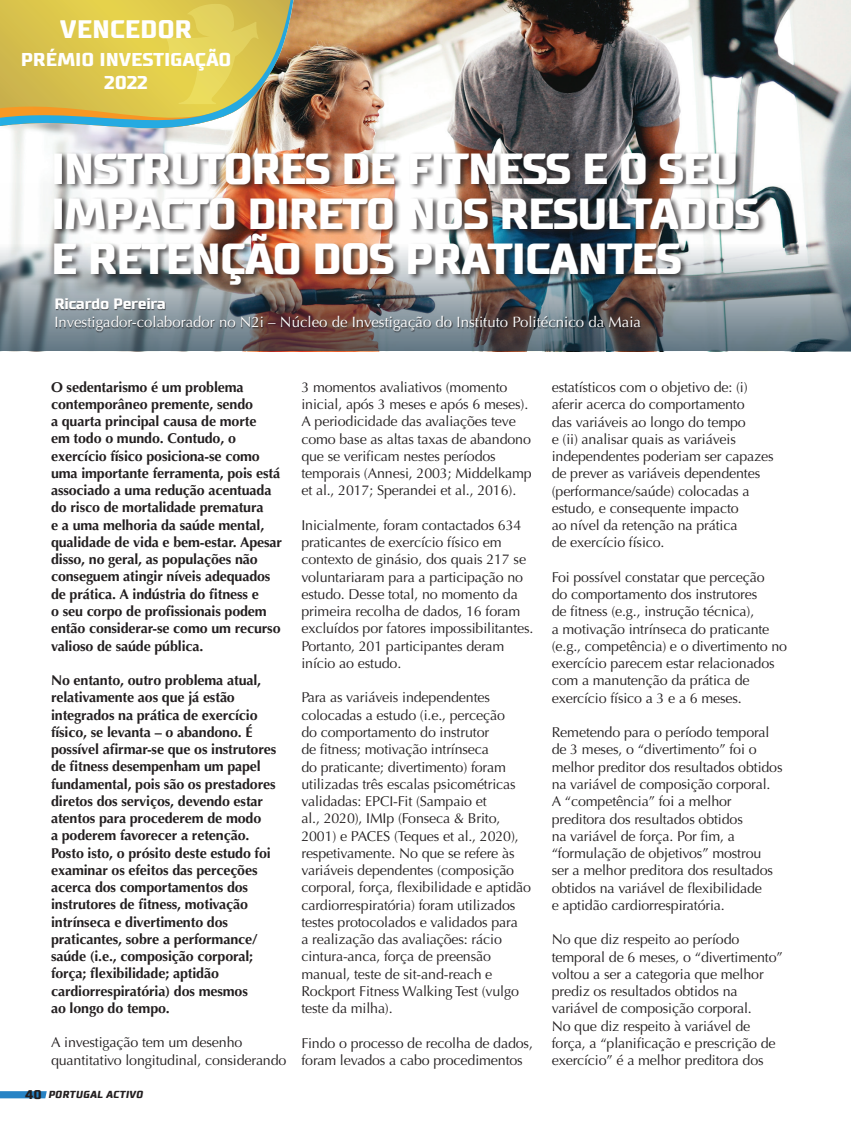
<style>
.page{position:relative;width:851px;height:1127px;background:#fff}
.page>*{position:absolute;margin:0;border:0;box-sizing:border-box;transform-origin:0 0}
.t1{font:700 43.5px/45px "Supermolot";letter-spacing:-.04em;color:#fff}
.t2{font:700 25.35px "Supermolot";letter-spacing:-.01em;color:#fff}
.t3{font:700 18.6px/22.4px "Supermolot";letter-spacing:-.01em;color:#fff;text-align:center}
.t4{font:15px "Optima";color:#fff}
.t5{font:700 15px "Supermolot";letter-spacing:-.03em;color:#fff}
.t6{font:14.25px/17.2px "Optima";letter-spacing:-.01em;color:#231f20}
.t7{font:700 14.25px/17.2px "Optima";letter-spacing:-.01em;color:#231f20}
.t8{font:italic 700 10.2px "Supermolot";letter-spacing:.01em;color:#231f20}
.s1{font-style:normal;font-size:12.6px}
</style>
<div class="page">
<svg style="left:0;top:1091px;width:47px;height:7px"></svg>
<img style="left:12px;top:0;width:838px;height:183px">
<svg style="left:0;top:0;width:293px;height:130px;background:#cdc05e"></svg>
<svg style="left:0;top:183px;width:850px;height:168px;background:#848d93"></svg>
<div style="left:56px;top:299px;width:586px;height:34px;background:#231f20;opacity:.68"></div>
<div style="left:53px;top:151px;width:713px;height:140px;background:#231f20;opacity:.72"></div>
<h2 class="t2" style="left:60px;top:14px;width:134px">VENCEDOR</h2>
<h3 class="t3" style="left:21px;top:49px;width:212px">PRÉMIO INVESTIGAÇÃO<br>2022</h3>
<h1 class="t1" style="left:51px;top:146px;width:711px">INSTRUTORES DE FITNESS E O SEU<br>IMPACTO DIRETO NOS RESULTADOS<br>E RETENÇÃO DOS PRATICANTES</h1>
<p class="t5" style="left:54px;top:295px;width:113px">Ricardo Pereira</p>
<p class="t4" style="left:54px;top:313px;width:588px">Investigador-colaborador no N2i – Núcleo de Investigação do Instituto Politécnico da Maia</p>
<p class="t7" style="left:51px;top:378px;width:232px">O sedentarismo é um problema contemporâneo premente, sendo<br>a quarta principal causa de morte<br>em todo o mundo. Contudo, o exercício físico posiciona-se como uma importante ferramenta, pois está associado a uma redução acentuada do risco de mortalidade prematura<br>e a uma melhoria da saúde mental, qualidade de vida e bem-estar. Apesar disso, no geral, as populações não conseguem atingir níveis adequados de prática. A indústria do fitness e<br>o seu corpo de profissionais podem então considerar-se como um recurso valioso de saúde pública.</p>
<p class="t7" style="left:51px;top:672px;width:227px">No entanto, outro problema atual, relativamente aos que já estão integrados na prática de exercício físico, se levanta – o abandono. É possível afirmar-se que os instrutores de fitness desempenham um papel fundamental, pois são os prestadores diretos dos serviços, devendo estar atentos para procederem de modo<br>a poderem favorecer a retenção.<br>Posto isto, o prósito deste estudo foi examinar os efeitos das perceções acerca dos comportamentos dos instrutores de fitness, motivação intrínseca e divertimento dos praticantes, sobre a performance/ saúde (i.e., composição corporal; força; flexibilidade; aptidão cardiorrespiratória) dos mesmos<br>ao longo do tempo.</p>
<p class="t6" style="left:51px;top:1034px;width:237px">A investigação tem um desenho quantitativo longitudinal, considerando</p>
<p class="t8" style="left:25px;top:1088px;width:119px"><span class="s1">40</span> PORTUGAL ACTIVO</p>
<p class="t6" style="left:301px;top:378px;width:232px">3 momentos avaliativos (momento inicial, após 3 meses e após 6 meses).<br>A periodicidade das avaliações teve como base as altas taxas de abandono que se verificam nestes períodos temporais (Annesi, 2003; Middelkamp et al., 2017; Sperandei et al., 2016).</p>
<p class="t6" style="left:301px;top:517px;width:234px">Inicialmente, foram contactados 634 praticantes de exercício físico em contexto de ginásio, dos quais 217 se voluntariaram para a participação no estudo. Desse total, no momento da primeira recolha de dados, 16 foram excluídos por fatores impossibilitantes.<br>Portanto, 201 participantes deram início ao estudo.</p>
<p class="t6" style="left:301px;top:689px;width:231px">Para as variáveis independentes colocadas a estudo (i.e., perceção<br>do comportamento do instrutor<br>de fitness; motivação intrínseca<br>do praticante; divertimento) foram utilizadas três escalas psicométricas validadas: EPCI-Fit (Sampaio et<br>al., 2020), IMIp (Fonseca &amp; Brito, 2001) e PACES (Teques et al., 2020), respetivamente. No que se refere às variáveis dependentes (composição corporal, força, flexibilidade e aptidão cardiorrespiratória) foram utilizados testes protocolados e validados para<br>a realização das avaliações: rácio cintura-anca, força de preensão manual, teste de sit-and-reach e Rockport Fitness Walking Test (vulgo teste da milha).</p>
<p class="t6" style="left:301px;top:1034px;width:233px">Findo o processo de recolha de dados, foram levados a cabo procedimentos</p>
<p class="t6" style="left:551px;top:379px;width:223px">estatísticos com o objetivo de: (i) aferir acerca do comportamento<br>das variáveis ao longo do tempo<br>e (ii) analisar quais as variáveis independentes poderiam ser capazes de prever as variáveis dependentes (performance/saúde) colocadas a estudo, e consequente impacto<br>ao nível da retenção na prática<br>de exercício físico.</p>
<p class="t6" style="left:551px;top:569px;width:237px">Foi possível constatar que perceção<br>do comportamento dos instrutores<br>de fitness (e.g., instrução técnica),<br>a motivação intrínseca do praticante (e.g., competência) e o divertimento no exercício parecem estar relacionados com a manutenção da prática de exercício físico a 3 e a 6 meses.</p>
<p class="t6" style="left:551px;top:724px;width:232px">Remetendo para o período temporal de 3 meses, o “divertimento” foi o melhor preditor dos resultados obtidos na variável de composição corporal.<br>A “competência” foi a melhor preditora dos resultados obtidos<br>na variável de força. Por fim, a “formulação de objetivos” mostrou<br>ser a melhor preditora dos resultados obtidos na variável de flexibilidade<br>e aptidão cardiorrespiratória.</p>
<p class="t6" style="left:551px;top:931px;width:233px">No que diz respeito ao período temporal de 6 meses, o “divertimento” voltou a ser a categoria que melhor prediz os resultados obtidos na variável de composição corporal.<br>No que diz respeito à variável de força, a “planificação e prescrição de exercício” é a melhor preditora dos</p>
</div>
